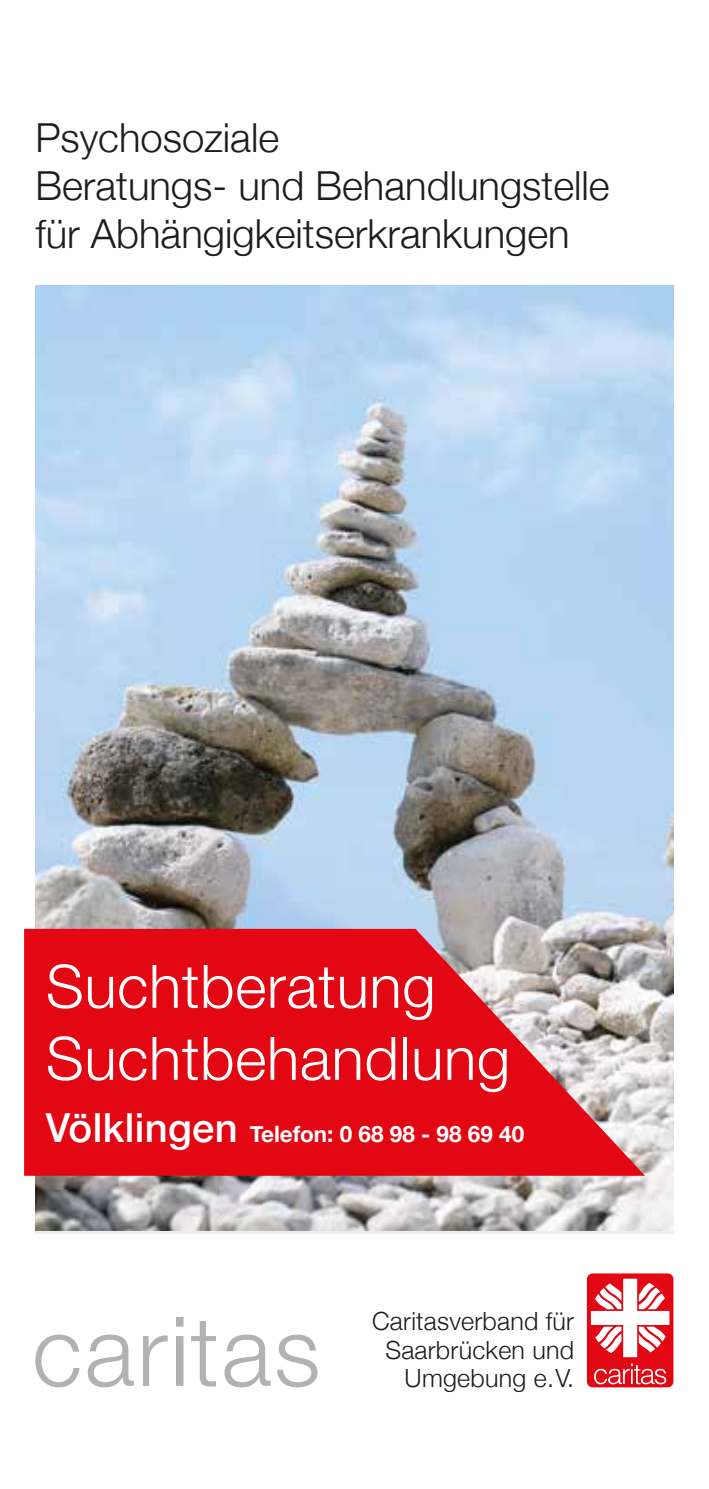
<style>
.page{position:relative;width:709px;height:1489px;background:#fff}
.page>*{position:absolute;margin:0;border:0;box-sizing:border-box;transform-origin:0 0}
.t1{font:300 60px/72px "Helvetica Neue";letter-spacing:.01em;color:#fff}
.t2{font:300 40px/48px "Helvetica Neue";color:#1d1d1b}
.t3{font:300 25px/28.8px "Helvetica Neue";letter-spacing:.01em;color:#1d1d1b;text-align:right}
.t4{font:700 22.5px "Helvetica Neue";color:#fff}
.s1{font-weight:500;font-size:40px}
</style>
<div class="page">
<img style="left:35px;top:285px;width:638px;height:945px">
<svg style="left:24px;top:928px;width:621px;height:247px;fill:#e30613"></svg>
<svg style="left:35px;top:1334px;width:44px;height:53px"></svg>
<svg style="left:88px;top:1334px;width:46px;height:53px"></svg>
<svg style="left:143px;top:1335px;width:25px;height:50px"></svg>
<svg style="left:176px;top:1317px;width:7px;height:68px"></svg>
<svg style="left:191px;top:1321px;width:25px;height:65px"></svg>
<svg style="left:224px;top:1334px;width:47px;height:53px"></svg>
<svg style="left:277px;top:1334px;width:40px;height:53px"></svg>
<div style="left:587px;top:1273px;width:86px;height:114px;background:#e30613;border-radius:6px"></div>
<svg style="left:594px;top:1363px;width:72px;height:21px"></svg>
<svg style="left:591px;top:1278px;width:78px;height:78px"></svg>
<p class="t2" style="left:35px;top:111px;width:576px">Psychosoziale<br>Beratungs- und Behandlungstelle für Abhängigkeitserkrankungen</p>
<h1 class="t1" style="left:46px;top:946px;width:466px">Suchtberatung<br>Suchtbehandlung</h1>
<p class="t4" style="left:46px;top:1116px;width:480px"><span class="s1">Völklingen</span> Telefon: 0 68 98 - 98 69 40</p>
<p class="t3" style="left:372px;top:1304px;width:203px">Caritasverband für<br>Saarbrücken und<br>Umgebung e.V.</p>
</div>
